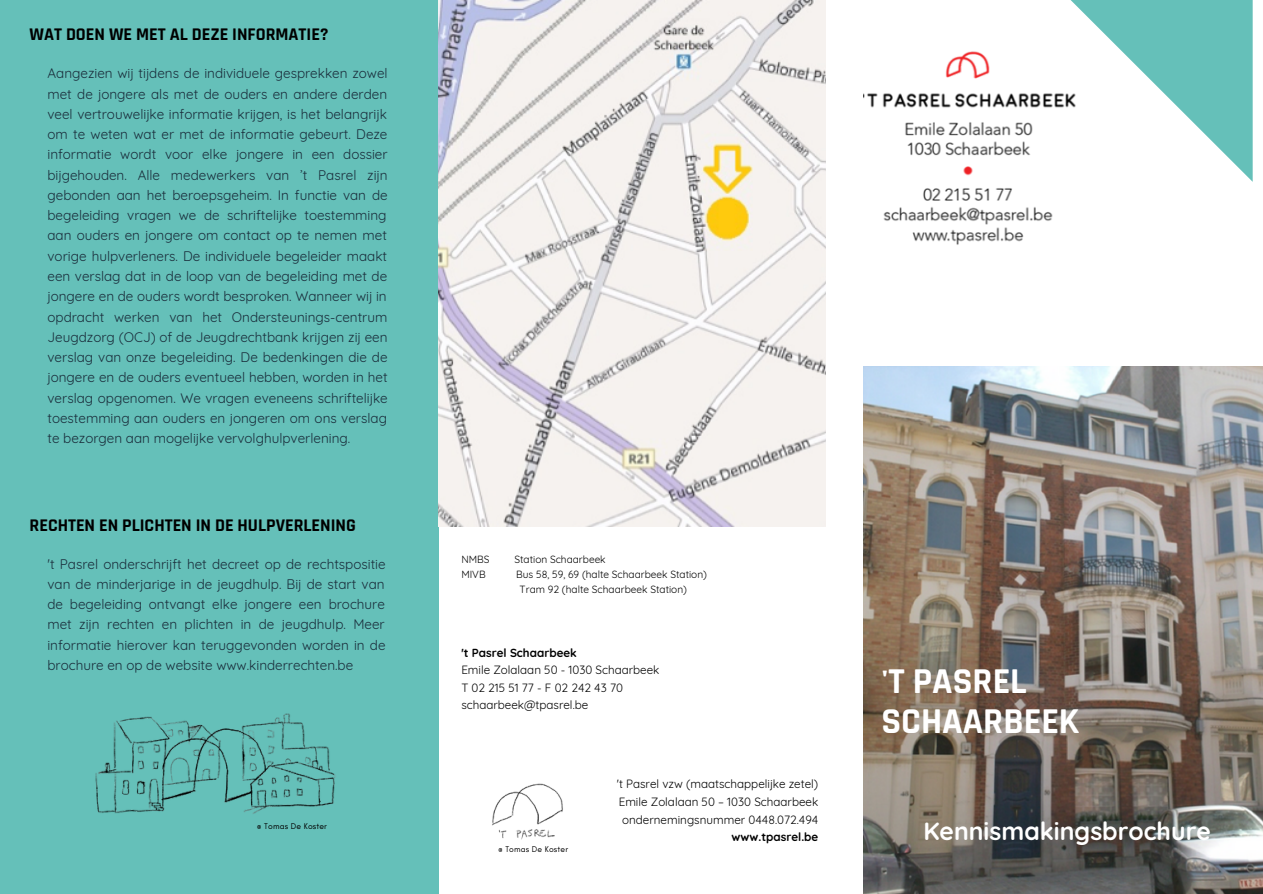
<style>
.page{position:relative;width:1263px;height:894px;background:#fff}
.page>*{position:absolute;margin:0;border:0;box-sizing:border-box;transform-origin:0 0}
.t1{font:700 36.75px/39.3px "Rajdhani";color:#fff}
.t2{font:700 24.9px "Quicksand";color:#fff}
.t3{font:700 18px "Rajdhani";color:#000}
.t4{font:13.5px/20.2px "Quicksand";color:#1a2d3b;text-align:justify}
.t5{font:11.7px/17.5px "Quicksand";color:#000}
.t6{font:700 11.7px "Quicksand";color:#000}
.t7{font:10.2px/15.3px "Quicksand";color:#000}
.t8{font:8.55px "Glacial Indifference";letter-spacing:.02em;color:#000}
</style>
<div class="page">
<svg style="left:1070px;top:0;width:183px;height:182px"></svg>
<div style="left:0;top:0;width:438px;height:893px;background:#65c0b9"></div>
<img style="left:438px;top:0;width:387px;height:526px">
<img style="left:864px;top:44px;width:213px;height:201px">
<img style="left:864px;top:366px;width:399px;height:526px">
<img style="left:95px;top:713px;width:240px;height:101px">
<img style="left:492px;top:783px;width:71px;height:57px">
<h3 class="t3" style="left:30px;top:24px;width:300px">WAT DOEN WE MET AL DEZE INFORMATIE?</h3>
<p class="t4" style="left:48px;top:63px;width:342px">Aangezien wij tijdens de individuele gesprekken zowel met de jongere als met de ouders en andere derden veel vertrouwelijke informatie krijgen, is het belangrijk om te weten wat er met de informatie gebeurt. Deze informatie wordt voor elke jongere in een dossier bijgehouden. Alle medewerkers van ’t Pasrel zijn gebonden aan het beroepsgeheim. In functie van de begeleiding vragen we de schriftelijke toestemming aan ouders en jongere om contact op te nemen met vorige hulpverleners. De individuele begeleider maakt een verslag dat in de loop van de begeleiding met de jongere en de ouders wordt besproken. Wanneer wij in opdracht werken van het Ondersteunings-centrum Jeugdzorg (OCJ) of de Jeugdrechtbank krijgen zij een verslag van onze begeleiding. De bedenkingen die de jongere en de ouders eventueel hebben, worden in het verslag opgenomen. We vragen eveneens schriftelijke toestemming aan ouders en jongeren om ons verslag te bezorgen aan mogelijke vervolghulpverlening.</p>
<h3 class="t3" style="left:30px;top:513px;width:328px">RECHTEN EN PLICHTEN IN DE HULPVERLENING</h3>
<p class="t4" style="left:47px;top:553px;width:340px">'t Pasrel onderschrijft het decreet op de rechtspositie van de minderjarige in de jeugdhulp. Bij de start van de begeleiding ontvangt elke jongere een brochure met zijn rechten en plichten in de jeugdhulp. Meer informatie hierover kan teruggevonden worden in de brochure en op de website www.kinderrechten.be</p>
<p class="t8" style="left:257px;top:820px;width:71px">@ Tomas De Koster</p>
<p class="t7" style="left:461px;top:551px;width:30px">NMBS</p>
<p class="t7" style="left:514px;top:551px;width:93px">Station Schaarbeek</p>
<p class="t7" style="left:461px;top:566px;width:26px">MIVB</p>
<p class="t7" style="left:520px;top:566px;width:189px;text-indent:-3px">Bus 58, 59, 69 (halte Schaarbeek Station)<br>Tram 92 (halte Schaarbeek Station)</p>
<p class="t6" style="left:461px;top:645px;width:117px">'t Pasrel Schaarbeek</p>
<p class="t5" style="left:461px;top:661px;width:200px">Emile Zolalaan 50 - 1030 Schaarbeek<br>T 02 215 51 77 - F 02 242 43 70 schaarbeek@tpasrel.be</p>
<p class="t8" style="left:498px;top:843px;width:71px">@ Tomas De Koster</p>
<p class="t5" style="left:617px;top:775px;width:203px;text-align:justify">'t Pasrel vzw (maatschappelijke zetel)<br>Emile Zolalaan 50 – 1030 Schaarbeek ondernemingsnummer 0448.072.494</p>
<p class="t6" style="left:732px;top:829px;width:88px">www.tpasrel.be</p>
<h1 class="t1" style="left:881px;top:662px;width:199px">'T PASREL<br>SCHAARBEEK</h1>
<h2 class="t2" style="left:923px;top:814px;width:289px">Kennismakingsbrochure</h2>
</div>
